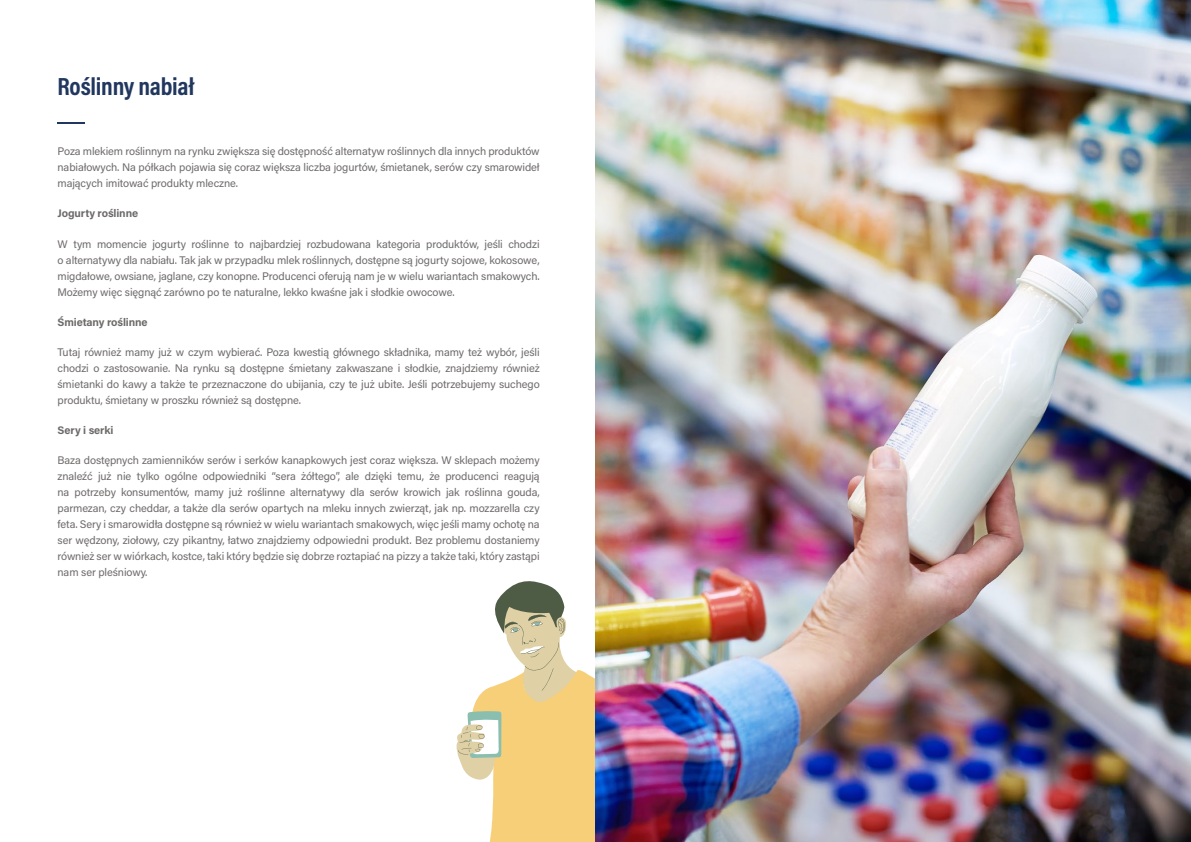
<style>
.page{position:relative;width:1191px;height:842px;background:#fff}
.page>*{position:absolute;margin:0;border:0;box-sizing:border-box;transform-origin:0 0}
.t1{font:700 25px "Acumin Pro Cond";letter-spacing:-.01em;color:#21375e}
.t2{font:11px/16px "Acumin Pro";letter-spacing:-.01em;color:#6e6a6a;text-align:justify}
.t3{font:700 11px "Acumin Pro";letter-spacing:-.01em;color:#6e6a6a}
</style>
<div class="page">
<hr style="left:58px;top:122px;width:27px;height:2px;background:#20375f">
<svg style="left:456px;top:581px;width:139px;height:261px"></svg>
<img style="left:595px;top:0;width:596px;height:842px">
<h1 class="t1" style="left:58px;top:70px;width:138px">Roślinny nabiał</h1>
<p class="t2" style="left:58px;top:143px;width:483px">Poza mlekiem roślinnym na rynku zwiększa się dostępność alternatyw roślinnych dla innych produktów nabiałowych. Na półkach pojawia się coraz większa liczba jogurtów, śmietanek, serów czy smarowideł mających imitować produkty mleczne.</p>
<p class="t3" style="left:58px;top:206px;width:82px">Jogurty roślinne</p>
<p class="t2" style="left:58px;top:235px;width:483px">W tym momencie jogurty roślinne to najbardziej rozbudowana kategoria produktów, jeśli chodzi o alternatywy dla nabiału. Tak jak w przypadku mlek roślinnych, dostępne są jogurty sojowe, kokosowe, migdałowe, owsiane, jaglane, czy konopne. Producenci oferują nam je w wielu wariantach smakowych.<br>Możemy więc sięgnąć zarówno po te naturalne, lekko kwaśne jak i słodkie owocowe.</p>
<p class="t3" style="left:58px;top:314px;width:92px">Śmietany roślinne</p>
<p class="t2" style="left:58px;top:344px;width:483px">Tutaj również mamy już w czym wybierać. Poza kwestią głównego składnika, mamy też wybór, jeśli chodzi o zastosowanie. Na rynku są dostępne śmietany zakwaszane i słodkie, znajdziemy również śmietanki do kawy a także te przeznaczone do ubijania, czy te już ubite. Jeśli potrzebujemy suchego produktu, śmietany w proszku również są dostępne.</p>
<p class="t3" style="left:58px;top:423px;width:57px">Sery i serki</p>
<p class="t2" style="left:58px;top:452px;width:483px">Baza dostępnych zamienników serów i serków kanapkowych jest coraz większa. W sklepach możemy znaleźć już nie tylko ogólne odpowiedniki “sera żółtego”, ale dzięki temu, że producenci reagują na potrzeby konsumentów, mamy już roślinne alternatywy dla serów krowich jak roślinna gouda, parmezan, czy cheddar, a także dla serów opartych na mleku innych zwierząt, jak np. mozzarella czy feta. Sery i smarowidła dostępne są również w wielu wariantach smakowych, więc jeśli mamy ochotę na ser wędzony, ziołowy, czy pikantny, łatwo znajdziemy odpowiedni produkt. Bez problemu dostaniemy również ser w wiórkach, kostce, taki który będzie się dobrze roztapiać na pizzy a także taki, który zastąpi nam ser pleśniowy.</p>
</div>
